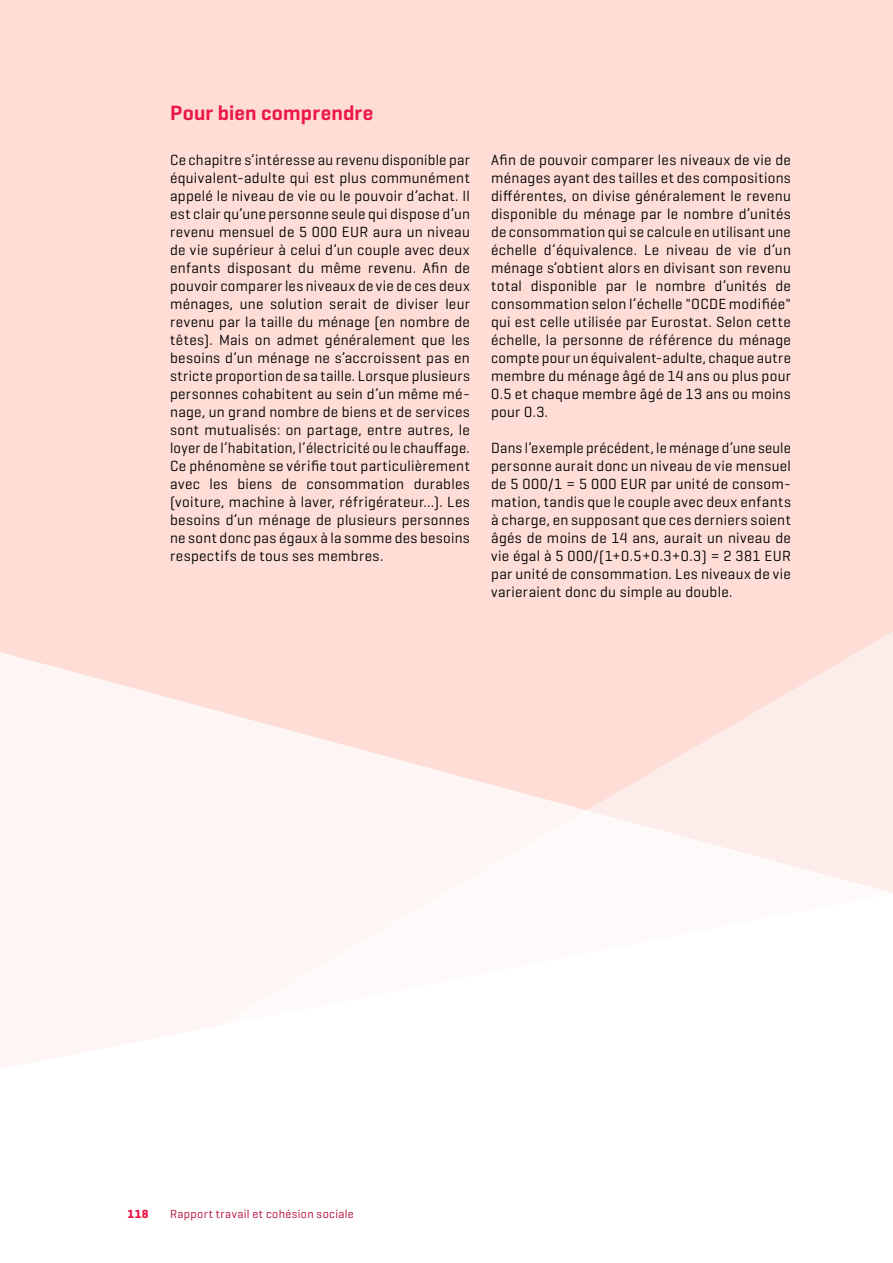
<style>
.page{position:relative;width:893px;height:1263px;background:#fdddd6}
.page>*{position:absolute;margin:0;border:0;box-sizing:border-box;transform-origin:0 0}
.t1{font:600 21px "Geogrotesque";letter-spacing:.005em;color:#ed1846}
.t2{font:15px/18px "Geogrotesque";letter-spacing:.02em;color:#000;text-align:justify}
.t3{font:12px "Geogrotesque";letter-spacing:.03em;color:#b10a32}
.t4{font:700 12px "Geogrotesque";color:#ed1846}
</style>
<div class="page">
<svg style="left:0;top:632px;width:893px;height:631px;fill:#fefaf9"></svg>
<h1 class="t1" style="left:170px;top:100px;width:205px">Pour bien comprendre</h1>
<p class="t2" style="left:170px;top:150px;width:301px">Ce chapitre s’intéresse au revenu disponible par équivalent-adulte qui est plus communément appelé le niveau de vie ou le pouvoir d’achat. Il est clair qu’une personne seule qui dispose d’un revenu mensuel de 5 000 EUR aura un niveau de vie supérieur à celui d’un couple avec deux enfants disposant du même revenu. Afin de pouvoir comparer les niveaux de vie de ces deux ménages, une solution serait de diviser leur revenu par la taille du ménage (en nombre de têtes). Mais on admet généralement que les besoins d’un ménage ne s’accroissent pas en stricte proportion de sa taille. Lorsque plusieurs personnes cohabitent au sein d’un même mé&shy;nage, un grand nombre de biens et de services sont mutualisés: on partage, entre autres, le loyer de l’habitation, l’électricité ou le chauffage.<br>Ce phénomène se vérifie tout particulièrement avec les biens de consommation durables (voiture, machine à laver, réfrigérateur…). Les besoins d’un ménage de plusieurs personnes ne sont donc pas égaux à la somme des besoins respectifs de tous ses membres.</p>
<p class="t2" style="left:491px;top:150px;width:301px">Afin de pouvoir comparer les niveaux de vie de ménages ayant des tailles et des compositions différentes, on divise généralement le revenu disponible du ménage par le nombre d’unités de consommation qui se calcule en utilisant une échelle d’équivalence. Le niveau de vie d’un ménage s’obtient alors en divisant son revenu total disponible par le nombre d’unités de consommation selon l’échelle "OCDE modifiée" qui est celle utilisée par Eurostat. Selon cette échelle, la personne de référence du ménage compte pour un équivalent-adulte, chaque autre membre du ménage âgé de 14 ans ou plus pour 0.5 et chaque membre âgé de 13 ans ou moins pour 0.3.</p>
<p class="t2" style="left:491px;top:438px;width:301px">Dans l’exemple précédent, le ménage d’une seule personne aurait donc un niveau de vie mensuel de 5 000/1 = 5 000 EUR par unité de consom&shy;mation, tandis que le couple avec deux enfants à charge, en supposant que ces derniers soient âgés de moins de 14 ans, aurait un niveau de vie égal à 5 000/(1+0.5+0.3+0.3) = 2 381 EUR par unité de consommation. Les niveaux de vie varieraient donc du simple au double.</p>
<p class="t4" style="left:128px;top:1206px;width:23px">118</p>
<p class="t3" style="left:170px;top:1206px;width:185px">Rapport travail et cohésion sociale</p>
</div>
